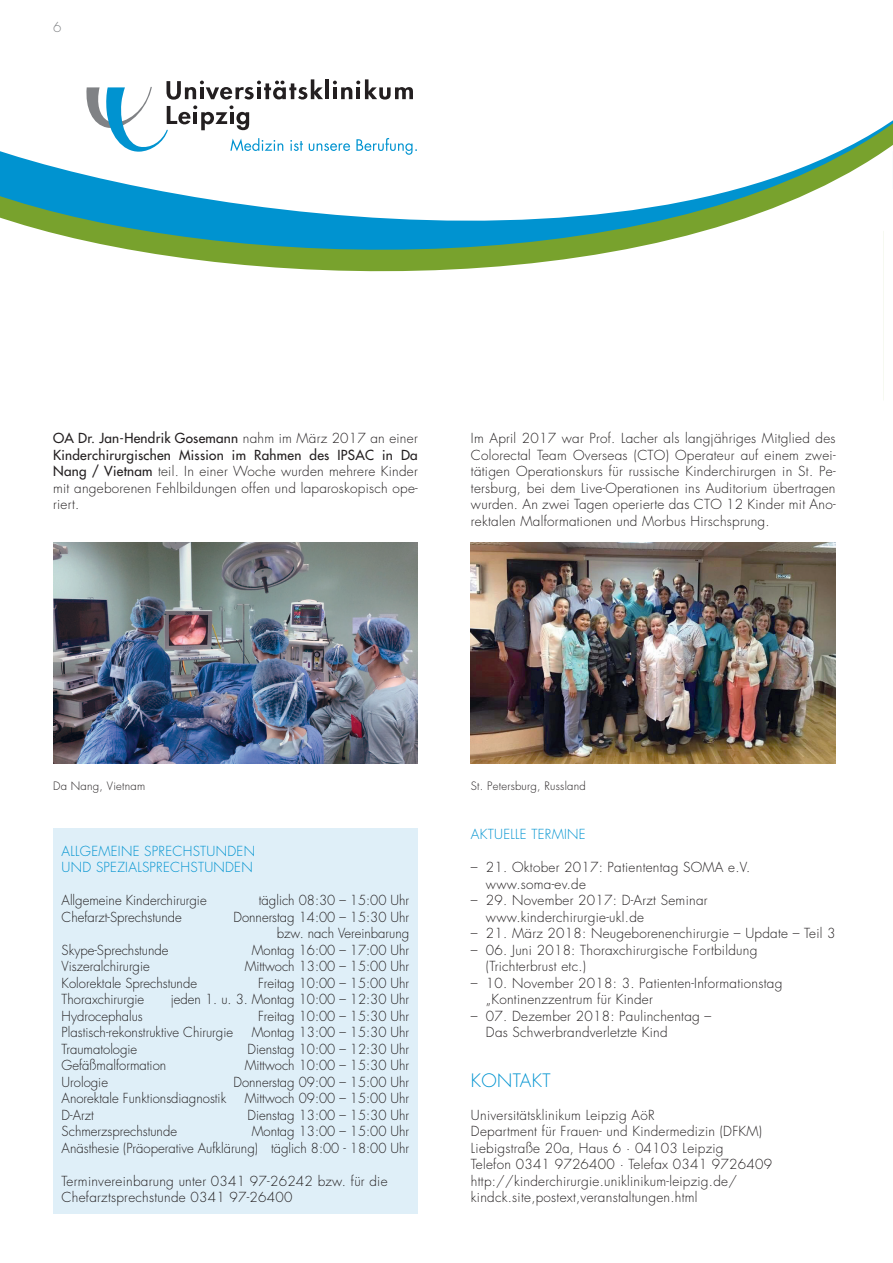
<style>
.page{position:relative;width:893px;height:1263px;background:#fff}
.page>*{position:absolute;margin:0;border:0;box-sizing:border-box;transform-origin:0 0}
.t1{font:300 18px "Futura Std";letter-spacing:.02em;color:#0093d0}
.t2{font:300 13.5px/16.5px "Futura Std";letter-spacing:.02em;color:#231f20}
.t3{font:300 13.5px/16.5px "Futura Std";color:#231f20;text-align:right}
.t4{font:300 13.5px/16.5px "Futura Std";letter-spacing:.02em;color:#0093d0}
.t5{font:300 13.5px "Futura Std";color:#808285}
.t6{font:300 11.25px "Futura Std";letter-spacing:.02em;color:#231f20}
.s1{font-weight:500}
</style>
<div class="page">
<svg style="left:86px;top:79px;width:327px;height:35px"></svg>
<svg style="left:91px;top:114px;width:783px;height:21px"></svg>
<svg style="left:0;top:135px;width:874px;height:137px"></svg>
<svg style="left:874px;top:120px;width:19px;height:280px"></svg>
<img style="left:53px;top:542px;width:365px;height:221px">
<img style="left:471px;top:542px;width:365px;height:221px">
<div style="left:53px;top:828px;width:365px;height:386px;background:#dfeff8"></div>
<p class="t5" style="left:53px;top:19px;width:10px">6</p>
<p class="t2" style="left:53px;top:431px;width:366px;text-align:justify"><span class="s1">OA Dr. Jan-Hendrik Gosemann</span> nahm im März 2017 an einer <span class="s1">Kinderchirurgischen Mission im Rahmen des IPSAC in Da Nang / Vietnam</span> teil. In einer Woche wurden mehrere Kinder mit angeborenen Fehlbildungen offen und laparoskopisch ope&shy;riert.</p>
<p class="t2" style="left:471px;top:431px;width:366px;text-align:justify">Im April 2017 war Prof. Lacher als langjähriges Mitglied des Colorectal Team Overseas (CTO) Operateur auf einem zwei&shy;tätigen Operationskurs für russische Kinderchirurgen in St. Pe&shy;tersburg, bei dem Live-Operationen ins Auditorium übertragen wurden. An zwei Tagen operierte das CTO 12 Kinder mit Ano&shy;rektalen Malformationen und Morbus Hirschsprung.</p>
<p class="t6" style="left:53px;top:779px;width:94px">Da Nang, Vietnam</p>
<p class="t6" style="left:471px;top:779px;width:116px">St. Petersburg, Russland</p>
<p class="t4" style="left:62px;top:843px;width:195px">ALLGEMEINE SPRECHSTUNDEN<br>UND SPEZIALSPRECHSTUNDEN</p>
<p class="t3" style="left:62px;top:893px;width:147px">Allgemeine Kinderchirurgie</p>
<p class="t3" style="left:259px;top:893px;width:152px">täglich 08:30 – 15:00 Uhr</p>
<p class="t3" style="left:62px;top:909px;width:122px">Chefarzt-Sprechstunde</p>
<p class="t3" style="left:233px;top:909px;width:177px">Donnerstag 14:00 – 15:30 Uhr bzw. nach Vereinbarung</p>
<p class="t3" style="left:62px;top:942px;width:108px">Skype-Sprechstunde</p>
<p class="t3" style="left:252px;top:942px;width:159px">Montag 16:00 – 17:00 Uhr</p>
<p class="t3" style="left:62px;top:959px;width:90px">Viszeralchirurgie</p>
<p class="t3" style="left:245px;top:959px;width:166px">Mittwoch 13:00 – 15:00 Uhr</p>
<p class="t3" style="left:62px;top:975px;width:137px">Kolorektale Sprechstunde</p>
<p class="t3" style="left:258px;top:975px;width:153px">Freitag 10:00 – 15:00 Uhr</p>
<p class="t3" style="left:62px;top:991px;width:84px">Thoraxchirurgie</p>
<p class="t3" style="left:171px;top:991px;width:240px">jeden 1. u. 3. Montag 10:00 – 12:30 Uhr</p>
<p class="t3" style="left:62px;top:1008px;width:83px">Hydrocephalus</p>
<p class="t3" style="left:258px;top:1008px;width:153px">Freitag 10:00 – 15:30 Uhr</p>
<p class="t3" style="left:62px;top:1024px;width:173px">Plastisch-rekonstruktive Chirurgie</p>
<p class="t3" style="left:252px;top:1024px;width:159px">Montag 13:00 – 15:30 Uhr</p>
<p class="t3" style="left:62px;top:1041px;width:77px">Traumatologie</p>
<p class="t3" style="left:248px;top:1041px;width:163px">Dienstag 10:00 – 12:30 Uhr</p>
<p class="t3" style="left:62px;top:1057px;width:106px">Gefäßmalformation</p>
<p class="t3" style="left:245px;top:1057px;width:166px">Mittwoch 10:00 – 15:30 Uhr</p>
<p class="t3" style="left:62px;top:1074px;width:48px">Urologie</p>
<p class="t3" style="left:233px;top:1074px;width:177px">Donnerstag 09:00 – 15:00 Uhr</p>
<p class="t3" style="left:62px;top:1090px;width:166px">Anorektale Funktionsdiagnostik</p>
<p class="t3" style="left:245px;top:1090px;width:166px">Mittwoch 09:00 – 15:00 Uhr</p>
<p class="t2" style="left:62px;top:1107px;width:34px">D-Arzt</p>
<p class="t3" style="left:248px;top:1107px;width:163px">Dienstag 13:00 – 15:30 Uhr</p>
<p class="t3" style="left:62px;top:1123px;width:117px">Schmerzsprechstunde</p>
<p class="t3" style="left:62px;top:1123px;width:349px">Montag 13:00 – 15:00 Uhr<br>Anästhesie (Präoperative Aufklärung) täglich 8:00 - 18:00 Uhr</p>
<p class="t2" style="left:62px;top:1173px;width:327px">Terminvereinbarung unter 0341 97-26242 bzw. für die<br>Chefarztsprechstunde 0341 97-26400</p>
<p class="t4" style="left:471px;top:827px;width:116px">AKTUELLE TERMINE</p>
<p class="t2" style="left:486px;top:860px;width:266px;text-indent:-15px">– 21. Oktober 2017: Patiententag SOMA e.V. www.soma-ev.de</p>
<p class="t2" style="left:486px;top:893px;width:223px;text-indent:-15px">– 29. November 2017: D-Arzt Seminar www.kinderchirurgie-ukl.de</p>
<p class="t2" style="left:471px;top:925px;width:366px">– 21. März 2018: Neugeborenenchirurgie – Update – Teil 3</p>
<p class="t2" style="left:486px;top:942px;width:273px;text-indent:-15px">– 06. Juni 2018: Thoraxchirurgische Fortbildung (Trichterbrust etc.)</p>
<p class="t2" style="left:486px;top:975px;width:298px;text-indent:-15px">– 10. November 2018: 3. Patienten-Informationstag „Kontinenzzentrum für Kinder</p>
<p class="t2" style="left:486px;top:1008px;width:227px;text-indent:-15px">– 07. Dezember 2018: Paulinchentag –<br>Das Schwerbrandverletzte Kind</p>
<h1 class="t1" style="left:471px;top:1069px;width:81px">KONTAKT</h1>
<p class="t2" style="left:471px;top:1107px;width:303px">Universitätsklinikum Leipzig AöR<br>Department für Frauen- und Kindermedizin (DFKM)<br>Liebigstraße 20a, Haus 6 · 04103 Leipzig<br>Telefon 0341 9726400 · Telefax 0341 9726409 http://kinderchirurgie.uniklinikum-leipzig.de/ kindck.site,postext,veranstaltungen.html</p>
</div>
